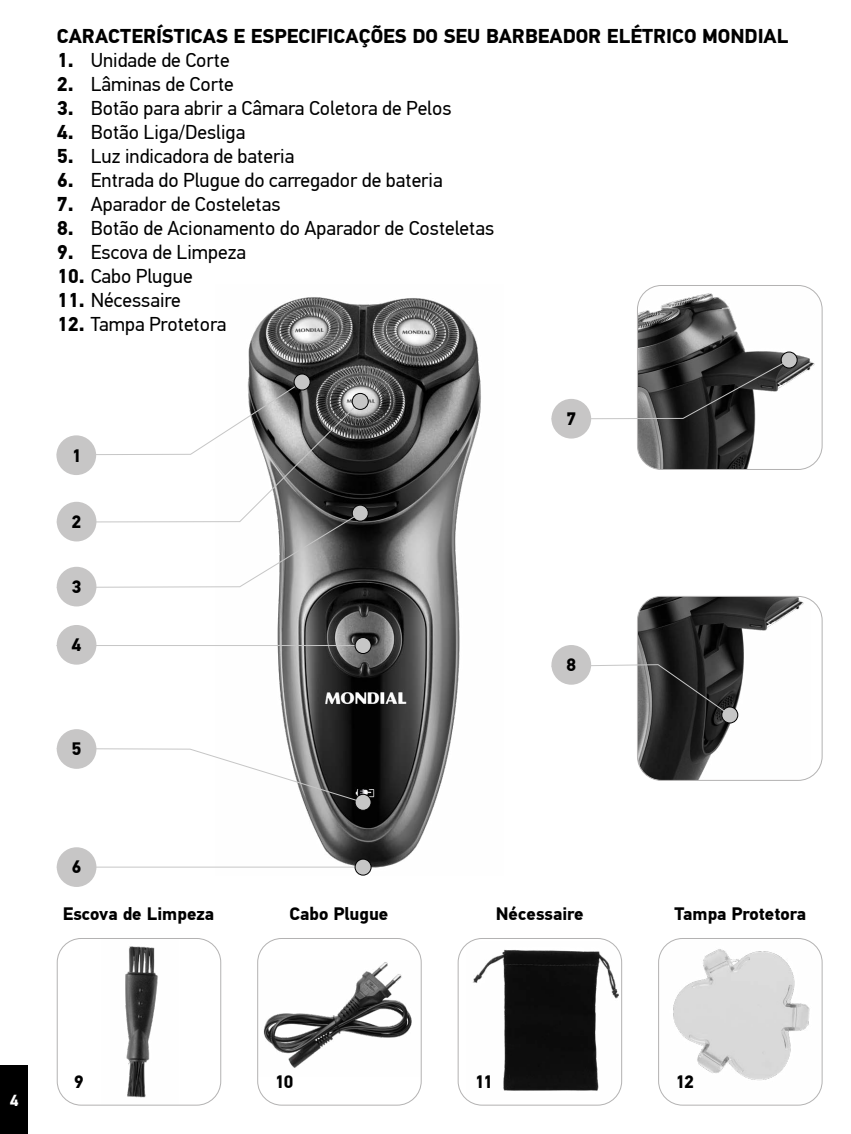
<style>
.page{position:relative;width:851px;height:1134px;background:#fff}
.page>*{position:absolute;margin:0;border:0;box-sizing:border-box;transform-origin:0 0}
.t1{font:20px "PF Din Text Pro";color:#000}
.t2{font:700 20px "PF Din Text Pro";color:#000}
.t3{font:700 18px "PF Din Text Pro";color:#000}
.t4{font:700 16px "PF Din Text Pro";color:#fff}
.s1{font-weight:700}
</style>
<div class="page">
<div style="left:0;top:1065px;width:28px;height:69px;background:#000"></div>
<img style="left:215px;top:297px;width:266px;height:579px">
<img style="left:660px;top:938px;width:162px;height:166px">
<div style="left:658px;top:938px;width:164px;height:168px;border:1px solid #b3b2b2;border-radius:24px"></div>
<img style="left:637px;top:285px;width:185px;height:184px">
<div style="left:637px;top:285px;width:185px;height:185px;border:1px solid #b3b2b2;border-radius:24px"></div>
<img style="left:637px;top:596px;width:174px;height:184px">
<div style="left:637px;top:596px;width:185px;height:185px;border:1px solid #b3b2b2;border-radius:24px"></div>
<img style="left:125px;top:946px;width:33px;height:152px">
<div style="left:57px;top:938px;width:164px;height:168px;border:1px solid #b3b2b2;border-radius:24px"></div>
<img style="left:263px;top:962px;width:149px;height:106px">
<div style="left:257px;top:938px;width:164px;height:168px;border:1px solid #b3b2b2;border-radius:24px"></div>
<img style="left:465px;top:940px;width:156px;height:160px">
<div style="left:457px;top:938px;width:165px;height:168px;border:1px solid #b3b2b2;border-radius:24px"></div>
<div style="left:352px;top:505px;width:16px;height:16px;background:#c6c6c6;border-radius:50%"></div>
<div style="left:351px;top:505px;width:18px;height:17px;border:1px solid #000;border-radius:50%"></div>
<div style="left:721px;top:707px;width:16px;height:16px;background:#c6c6c6;border-radius:50%"></div>
<div style="left:721px;top:706px;width:17px;height:17px;border:1px solid #000;border-radius:50%"></div>
<svg style="left:781px;top:352px;width:16px;height:16px"></svg>
<div style="left:780px;top:351px;width:17px;height:18px;border:1px solid #000;border-radius:50%"></div>
<div style="left:355px;top:794px;width:16px;height:16px;background:#c6c6c6;border-radius:50%"></div>
<div style="left:354px;top:794px;width:17px;height:17px;border:1px solid #000;border-radius:50%"></div>
<svg style="left:56px;top:748px;width:310px;height:56px"></svg>
<svg style="left:294px;top:374px;width:16px;height:16px"></svg>
<div style="left:293px;top:373px;width:17px;height:17px;border:1px solid #000;border-radius:50%"></div>
<hr style="left:57px;top:867px;width:306px;height:1px;background:#c6c6c6">
<svg style="left:559px;top:359px;width:231px;height:61px"></svg>
<svg style="left:575px;top:664px;width:156px;height:52px"></svg>
<hr style="left:56px;top:645px;width:307px;height:1px;background:#c6c6c6">
<div style="left:355px;top:859px;width:16px;height:16px;background:#c6c6c6;border-radius:50%"></div>
<div style="left:354px;top:859px;width:17px;height:17px;border:1px solid #000;border-radius:50%"></div>
<div style="left:355px;top:637px;width:16px;height:16px;background:#c6c6c6;border-radius:50%"></div>
<div style="left:354px;top:637px;width:17px;height:17px;border:1px solid #000;border-radius:50%"></div>
<svg style="left:56px;top:381px;width:305px;height:207px"></svg>
<div style="left:352px;top:393px;width:16px;height:16px;background:#c6c6c6;border-radius:50%"></div>
<div style="left:351px;top:393px;width:18px;height:17px;border:1px solid #000;border-radius:50%"></div>
<div style="left:56px;top:435px;width:40px;height:40px;background:#c7c6c6;border-radius:50%"></div>
<div style="left:57px;top:502px;width:39px;height:39px;background:#c7c6c6;border-radius:50%"></div>
<div style="left:57px;top:567px;width:39px;height:39px;background:#c7c6c6;border-radius:50%"></div>
<div style="left:57px;top:625px;width:39px;height:40px;background:#c7c6c6;border-radius:50%"></div>
<div style="left:57px;top:729px;width:39px;height:40px;background:#c7c6c6;border-radius:50%"></div>
<div style="left:57px;top:847px;width:39px;height:40px;background:#c7c6c6;border-radius:50%"></div>
<div style="left:551px;top:399px;width:40px;height:40px;background:#c7c6c6;border-radius:50%"></div>
<div style="left:551px;top:645px;width:40px;height:40px;background:#c7c6c6;border-radius:50%"></div>
<p class="t2" style="left:57px;top:24px;width:733px">CARACTERÍSTICAS E ESPECIFICAÇÕES DO SEU BARBEADOR ELÉTRICO MONDIAL</p>
<p class="t1" style="left:57px;top:49px;width:174px"><span class="s1">1.</span> Unidade de Corte</p>
<p class="t1" style="left:57px;top:73px;width:178px"><span class="s1">2.</span> Lâminas de Corte</p>
<p class="t1" style="left:57px;top:97px;width:396px"><span class="s1">3.</span> Botão para abrir a Câmara Coletora de Pelos</p>
<p class="t1" style="left:57px;top:121px;width:190px"><span class="s1">4.</span> Botão Liga/Desliga</p>
<p class="t1" style="left:57px;top:145px;width:239px"><span class="s1">5.</span> Luz indicadora de bateria</p>
<p class="t1" style="left:57px;top:169px;width:387px"><span class="s1">6.</span> Entrada do Plugue do carregador de bateria</p>
<p class="t1" style="left:57px;top:193px;width:225px"><span class="s1">7.</span> Aparador de Costeletas</p>
<p class="t1" style="left:57px;top:217px;width:439px"><span class="s1">8.</span> Botão de Acionamento do Aparador de Costeletas</p>
<p class="t1" style="left:57px;top:241px;width:191px"><span class="s1">9.</span> Escova de Limpeza</p>
<p class="t1" style="left:57px;top:265px;width:137px"><span class="s1">10.</span> Cabo Plugue</p>
<p class="t1" style="left:57px;top:289px;width:126px"><span class="s1">11.</span> Nécessaire</p>
<p class="t1" style="left:57px;top:313px;width:171px"><span class="s1">12.</span> Tampa Protetora</p>
<p class="t3" style="left:71px;top:444px;width:11px">1</p>
<p class="t3" style="left:72px;top:511px;width:11px">2</p>
<p class="t3" style="left:72px;top:576px;width:11px">3</p>
<p class="t3" style="left:72px;top:634px;width:11px">4</p>
<p class="t3" style="left:72px;top:738px;width:11px">5</p>
<p class="t3" style="left:72px;top:856px;width:11px">6</p>
<p class="t3" style="left:566px;top:408px;width:11px">7</p>
<p class="t3" style="left:566px;top:654px;width:11px">8</p>
<p class="t3" style="left:63px;top:903px;width:153px">Escova de Limpeza</p>
<p class="t3" style="left:289px;top:903px;width:101px">Cabo Plugue</p>
<p class="t3" style="left:496px;top:903px;width:89px">Nécessaire</p>
<p class="t3" style="left:674px;top:903px;width:133px">Tampa Protetora</p>
<p class="t4" style="left:10px;top:1090px;width:10px">4</p>
<p class="t3" style="left:74px;top:1071px;width:11px">9</p>
<p class="t3" style="left:274px;top:1071px;width:21px">10</p>
<p class="t3" style="left:474px;top:1071px;width:20px">11</p>
<p class="t3" style="left:675px;top:1071px;width:21px">12</p>
</div>
